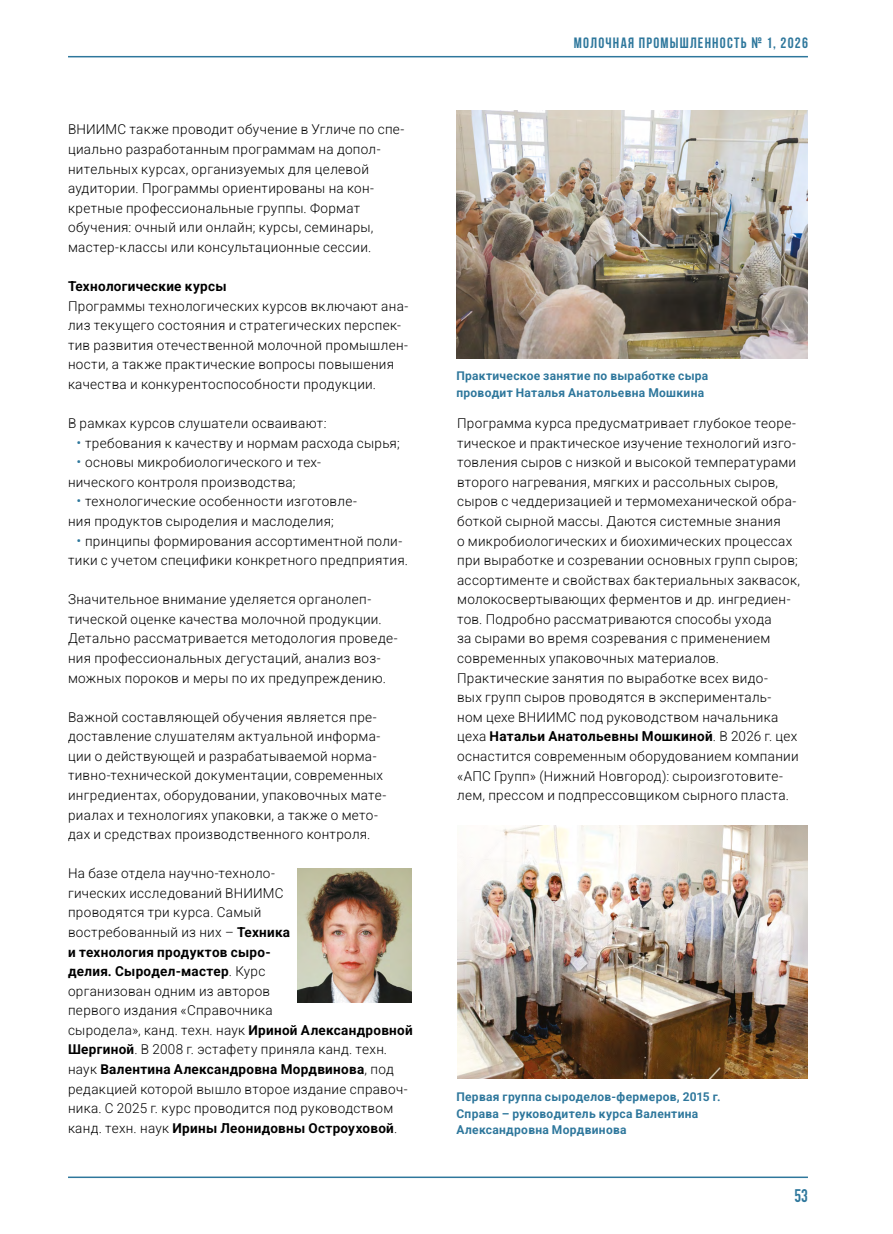
<style>
.page{position:relative;width:893px;height:1234px;background:#fff}
.page>*{position:absolute;margin:0;border:0;box-sizing:border-box;transform-origin:0 0}
.t1{font:700 18px "DIN Condensed";color:#2e779c}
.t2{font:700 15px "Bebas Neue";letter-spacing:.08em;color:#2e779c}
.t3{font:300 13.5px/19.5px "Roboto";letter-spacing:.025em;color:#000}
.t4{font:700 13.5px "Roboto";letter-spacing:.02em;color:#000}
.t5{font:700 12px/16.5px "Roboto";letter-spacing:.025em;color:#2e779c}
.s1{font-size:15px;color:#2e779c}
.s2{font-weight:700}
.s3{font-family:"DIN Condensed"}
</style>
<div class="page">
<hr style="left:68px;top:1176px;width:740px;height:1px;background:#2e779c">
<hr style="left:68px;top:56px;width:740px;height:1px;background:#2e779c">
<img style="left:298px;top:868px;width:113px;height:134px">
<img style="left:456px;top:111px;width:352px;height:247px">
<img style="left:458px;top:825px;width:350px;height:253px">
<p class="t3" style="left:68px;top:119px;width:338px">ВНИИМС также проводит обучение в Угличе по спе&shy;циально разработанным программам на допол&shy;нительных курсах, организуемых для целевой аудитории. Программы ориентированы на кон&shy;кретные профессиональные группы. Формат обучения: очный или онлайн; курсы, семинары, мастер-классы или консультационные сессии.</p>
<p class="t4" style="left:68px;top:277px;width:160px">Технологические курсы</p>
<p class="t3" style="left:68px;top:295px;width:342px">Программы технологических курсов включают ана&shy;лиз текущего состояния и стратегических перспек&shy;тив развития отечественной молочной промышлен&shy;ности, а также практические вопросы повышения качества и конкурентоспособности продукции.</p>
<p class="t3" style="left:68px;top:413px;width:260px">В рамках курсов слушатели осваивают:</p>
<p class="t3" style="left:77px;top:432px;width:325px"><span class="s1">•</span> требования к качеству и нормам расхода сырья;</p>
<p class="t3" style="left:68px;top:452px;width:255px;text-indent:8px"><span class="s1">•</span> основы микробиологического и тех&shy;нического контроля производства;</p>
<p class="t3" style="left:68px;top:491px;width:291px;text-indent:9px"><span class="s1">•</span> технологические особенности изготовле&shy;ния продуктов сыроделия и маслоделия;</p>
<p class="t3" style="left:68px;top:530px;width:341px;text-align:center"><span class="s1">•</span> принципы формирования ассортиментной поли&shy;тики с учетом специфики конкретного предприятия.</p>
<p class="t3" style="left:68px;top:589px;width:331px">Значительное внимание уделяется органолеп&shy;тической оценке качества молочной продукции.<br>Детально рассматривается методология проведе&shy;ния профессиональных дегустаций, анализ воз&shy;можных пороков и меры по их предупреждению.</p>
<p class="t3" style="left:68px;top:706px;width:320px">Важной составляющей обучения является пре&shy;доставление слушателям актуальной информа&shy;ции о действующей и разрабатываемой норма&shy;тивно-технической документации, современных ингредиентах, оборудовании, упаковочных мате&shy;риалах и технологиях упаковки, а также о мето&shy;дах и средствах производственного контроля.</p>
<p class="t3" style="left:68px;top:863px;width:346px">На базе отдела научно-техноло-<br>гических исследований ВНИИМС<br>проводятся три курса. Самый<br>востребованный из них – <span class="s2">Техника<br>и технология продуктов сыро-<br>делия. Сыродел-мастер</span>. Курс<br>организован одним из авторов<br>первого издания «Справочника<br>сыродела», канд. техн. наук <span class="s2">Ириной Александровной Шергиной</span>. В 2008 г. эстафету приняла канд. техн. наук <span class="s2">Валентина Александровна Мордвинова</span>, под редакцией которой вышло второе издание справоч&shy;ника. С 2025 г. курс проводится под руководством канд. техн. наук <span class="s2">Ирины Леонидовны Остроуховой</span>.</p>
<p class="t2" style="left:574px;top:34px;width:236px">Молочная промышленность <span class="s3">№</span> 1, 2026</p>
<p class="t5" style="left:456px;top:367px;width:253px">Практическое занятие по выработке сыра проводит Наталья Анатольевна Мошкина</p>
<p class="t3" style="left:457px;top:413px;width:344px">Программа курса предусматривает глубокое теоре&shy;тическое и практическое изучение технологий изго&shy;товления сыров с низкой и высокой температурами второго нагревания, мягких и рассольных сыров, сыров с чеддеризацией и термомеханической обра&shy;боткой сырной массы. Даются системные знания<br>о микробиологических и биохимических процессах при выработке и созревании основных групп сыров; ассортименте и свойствах бактериальных заквасок, молокосвертывающих ферментов и др. ингредиен&shy;тов. Подробно рассматриваются способы ухода<br>за сырами во время созревания с применением современных упаковочных материалов.<br>Практические занятия по выработке всех видо-<br>вых групп сыров проводятся в эксперименталь&shy;ном цехе ВНИИМС под руководством начальника цеха <span class="s2">Натальи Анатольевны Мошкиной</span>. В 2026 г. цех оснастится современным оборудованием компании «АПС Групп» (Нижний Новгород): сыроизготовите&shy;лем, прессом и подпрессовщиком сырного пласта.</p>
<p class="t5" style="left:456px;top:1087px;width:266px">Первая группа сыроделов-фермеров, 2015 г.<br>Справа – руководитель курса Валентина<br>Александровна Мордвинова</p>
<h1 class="t1" style="left:794px;top:1183px;width:15px">53</h1>
</div>
